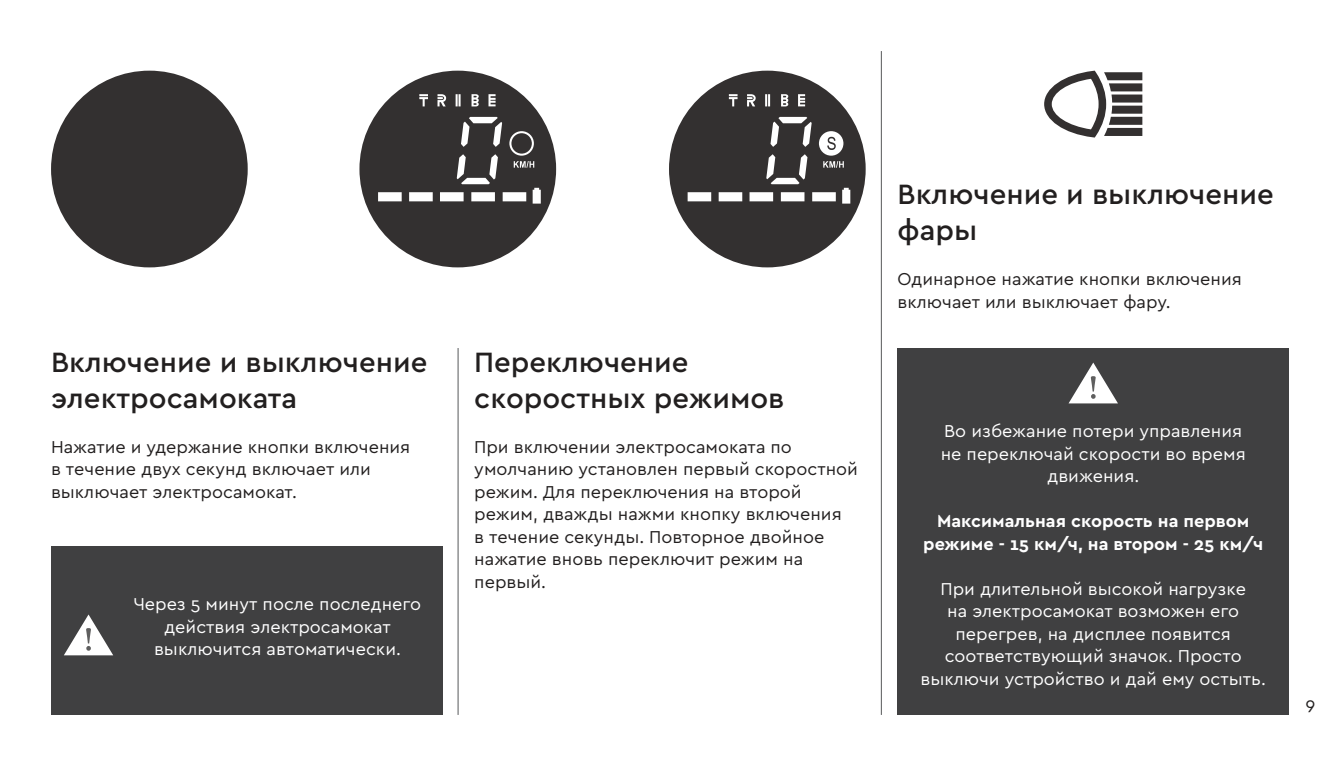
<style>
.page{position:relative;width:1340px;height:766px;background:#fff}
.page>*{position:absolute;margin:0;border:0;box-sizing:border-box;transform-origin:0 0}
.t1{font:500 29.25px/36px "Cera PRO";color:#221f1f}
.t2{font:18px/22.5px "Cera PRO";color:#221f1f}
.t3{font:18px/22.5px "Cera PRO";color:#fff;text-align:center}
.t4{font:700 18px/22.5px "Cera PRO";color:#fff;text-align:center}
</style>
<div class="page">
<div style="left:897px;top:348px;width:391px;height:366px;background:#404041"></div>
<div style="left:51px;top:546px;width:391px;height:168px;background:#404041"></div>
<svg style="left:64px;top:614px;width:49px;height:41px"></svg>
<svg style="left:1069px;top:362px;width:48px;height:41px"></svg>
<hr style="left:457px;top:348px;width:1px;height:366px;background:#57585a">
<hr style="left:881px;top:51px;width:1px;height:663px;background:#57585a">
<svg style="left:1044px;top:71px;width:98px;height:66px"></svg>
<div style="left:51px;top:71px;width:197px;height:196px;background:#333030;border-radius:50%"></div>
<div style="left:359px;top:71px;width:197px;height:196px;background:#333030;border-radius:50%"></div>
<svg style="left:378px;top:94px;width:163px;height:109px"></svg>
<div style="left:669px;top:71px;width:196px;height:196px;background:#333030;border-radius:50%"></div>
<svg style="left:687px;top:94px;width:163px;height:109px"></svg>
<h1 class="t1" style="left:51px;top:345px;width:378px">Включение и выключение электросамоката</h1>
<p class="t2" style="left:51px;top:436px;width:361px">Нажатие и удержание кнопки включения в течение двух секунд включает или выключает электросамокат.</p>
<p class="t3" style="left:134px;top:593px;width:289px">Через 5 минут после последнего действия электросамокат выключится автоматически.</p>
<h1 class="t1" style="left:474px;top:345px;width:311px">Переключение скоростных режимов</h1>
<p class="t2" style="left:474px;top:436px;width:385px">При включении электросамоката по умолчанию установлен первый скоростной режим. Для переключения на второй режим, дважды нажми кнопку включения<br>в течение секунды. Повторное двойное нажатие вновь переключит режим на первый.</p>
<h1 class="t1" style="left:897px;top:177px;width:378px">Включение и выключение фары</h1>
<p class="t2" style="left:897px;top:268px;width:346px">Одинарное нажатие кнопки включения включает или выключает фару.</p>
<p class="t3" style="left:940px;top:420px;width:306px">Во избежание потери управления не переключай скорости во время движения.</p>
<p class="t4" style="left:923px;top:509px;width:341px">Максимальная скорость на первом режиме - 15 км/ч, на втором - 25 км/ч</p>
<p class="t3" style="left:920px;top:578px;width:347px">При длительной высокой нагрузке<br>на электросамокат возможен его перегрев, на дисплее появится соответствующий значок. Просто выключи устройство и дай ему остыть.</p>
<p class="t2" style="left:1305px;top:693px;width:11px">9</p>
</div>
